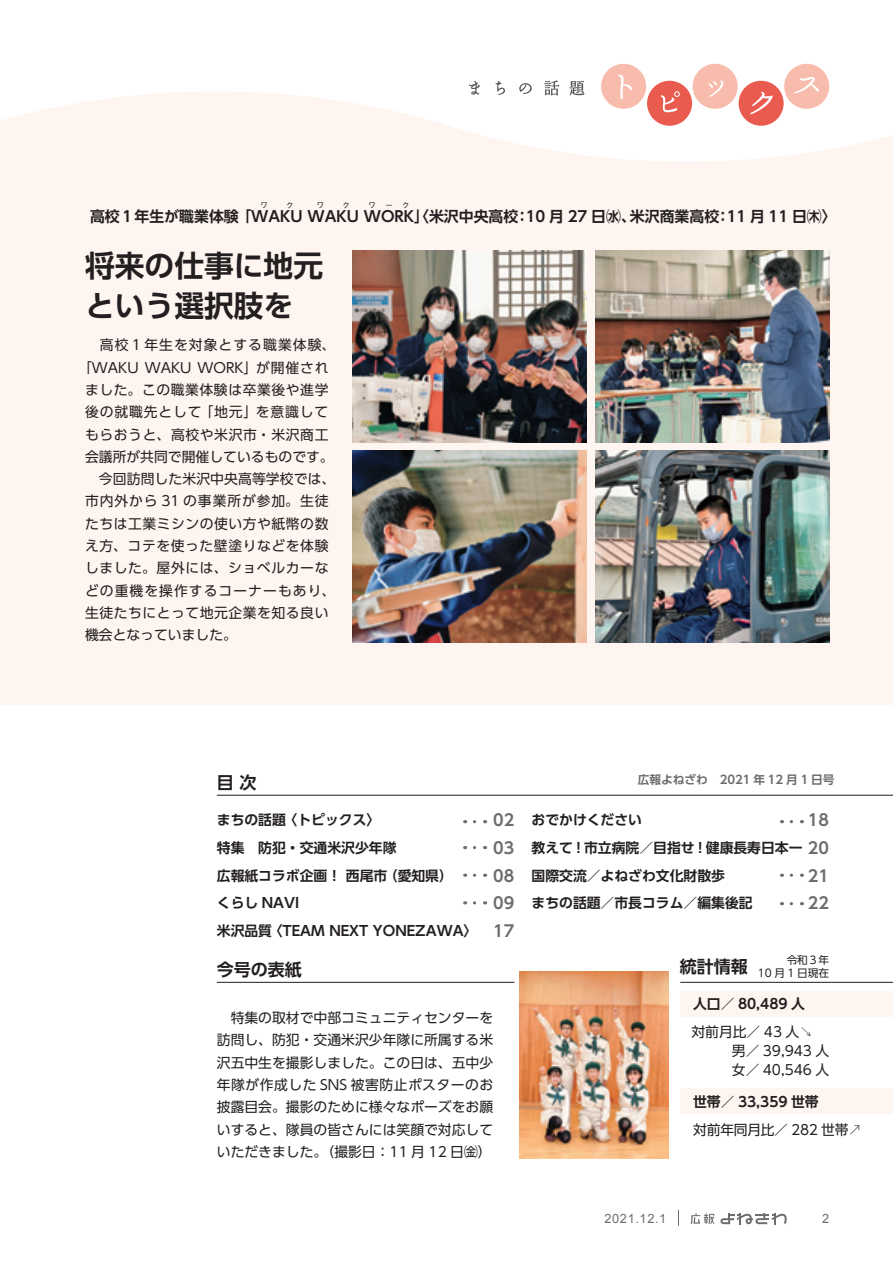
<style>
.page{position:relative;width:893px;height:1263px;background:#fff}
.page>*{position:absolute;margin:0;border:0;box-sizing:border-box;transform-origin:0 0}
.t1{font:700 29.7px/40.3px "UD Shin Go Pro De";color:#231f20}
.t2{font:700 16.95px "UD Shin Go Pro De";color:#231f20}
.t3{font:700 15.9px "UD Shin Go Pro De";color:#6c6d70}
.t4{font:700 14.85px "UD Shin Go Pro De";color:#231f20}
.t5{font:13.8px/22.4px "UD Shin Go Pro";letter-spacing:.04em;color:#231f20}
.t6{font:700 13.8px "UD Shin Go Pro De";color:#231f20}
.t7{font:13.8px/19.2px "UD Shin Go Pro";color:#231f20}
.t8{font:13.8px "UD Shin Go Pro";letter-spacing:.075em;color:#231f20}
.t9{font:13.8px "UD Shin Go Pro";letter-spacing:-.02em;color:#231f20}
.t10{font:12.75px "Arial";letter-spacing:.05em;color:#6c6d70}
.t11{font:700 11.7px "UD Shin Go Pro De";color:#6c6d70}
.t12{font:10.65px/12.8px "UD Shin Go Pro";color:#231f20;text-align:right}
.t13{font:700 7.5px "UD Shin Go Pro De";color:#231f20}
.s1{font-family:"Koz Min Pr 6 N"}
</style>
<div class="page">
<div style="left:0;top:0;width:893px;height:705px;background:#fef5f1"></div>
<svg style="left:0;top:0;width:893px;height:161px;fill:#fff"></svg>
<svg style="left:678px;top:1210px;width:1px;height:16px"></svg>
<svg style="left:691px;top:1213px;width:23px;height:11px"></svg>
<svg style="left:720px;top:1213px;width:67px;height:11px"></svg>
<hr style="left:217px;top:795px;width:676px;height:1px;background:#231f20">
<hr style="left:217px;top:982px;width:297px;height:1px;background:#231f20">
<hr style="left:680px;top:982px;width:213px;height:1px;background:#231f20">
<div style="left:601px;top:64px;width:45px;height:45px;background:#f8bcad;border-radius:50%"></div>
<div style="left:647px;top:81px;width:45px;height:45px;background:#ea5b4f;border-radius:50%"></div>
<div style="left:693px;top:64px;width:45px;height:45px;background:#f8bcad;border-radius:50%"></div>
<div style="left:739px;top:81px;width:45px;height:45px;background:#ea5b4f;border-radius:50%"></div>
<div style="left:784px;top:64px;width:45px;height:45px;background:#f8bcad;border-radius:50%"></div>
<svg style="left:618px;top:75px;width:14px;height:24px"></svg>
<svg style="left:660px;top:91px;width:20px;height:22px"></svg>
<svg style="left:708px;top:80px;width:16px;height:17px"></svg>
<svg style="left:750px;top:91px;width:23px;height:24px"></svg>
<svg style="left:794px;top:77px;width:25px;height:17px"></svg>
<svg style="left:469px;top:81px;width:11px;height:14px"></svg>
<svg style="left:495px;top:81px;width:10px;height:14px"></svg>
<svg style="left:519px;top:83px;width:13px;height:11px"></svg>
<svg style="left:544px;top:80px;width:15px;height:16px"></svg>
<svg style="left:569px;top:81px;width:16px;height:14px"></svg>
<img style="left:353px;top:451px;width:234px;height:191px">
<img style="left:595px;top:251px;width:234px;height:191px">
<img style="left:353px;top:251px;width:234px;height:191px">
<img style="left:520px;top:972px;width:148px;height:187px">
<svg style="left:465px;top:820px;width:10px;height:3px"></svg>
<svg style="left:781px;top:874px;width:10px;height:3px"></svg>
<svg style="left:781px;top:820px;width:10px;height:3px"></svg>
<svg style="left:781px;top:902px;width:10px;height:3px"></svg>
<svg style="left:465px;top:874px;width:10px;height:3px"></svg>
<svg style="left:465px;top:846px;width:10px;height:3px"></svg>
<img style="left:595px;top:451px;width:234px;height:191px">
<svg style="left:465px;top:901px;width:10px;height:3px"></svg>
<div style="left:680px;top:991px;width:213px;height:25px;background:#fef5f1"></div>
<div style="left:680px;top:1089px;width:213px;height:25px;background:#fef5f1"></div>
<p class="t13" style="left:260px;top:199px;width:9px">ワ</p>
<p class="t13" style="left:286px;top:199px;width:9px">ク</p>
<p class="t13" style="left:317px;top:199px;width:9px">ワ</p>
<p class="t13" style="left:342px;top:199px;width:9px">ク</p>
<p class="t13" style="left:369px;top:199px;width:9px">ワ</p>
<p class="t13" style="left:385px;top:199px;width:9px">ー</p>
<p class="t13" style="left:402px;top:199px;width:9px">ク</p>
<p class="t4" style="left:90px;top:204px;width:150px">高校１年生が職業体験</p>
<p class="t4" style="left:515px;top:204px;width:123px">：10 月 27 日㈬、</p>
<p class="t4" style="left:715px;top:204px;width:123px">：11 月 11 日㈭〈</p>
<p class="t4" style="left:236px;top:204px;width:284px">「WAKU WAKU WORK」〈米沢中央高校</p>
<p class="t4" style="left:630px;top:204px;width:91px">米沢商業高校</p>
<h1 class="t1" style="left:85px;top:245px;width:240px">将来の仕事に地元という選択肢を</h1>
<p class="t8" style="left:85px;top:334px;width:252px">　高校１年生を対象とする職業体験、</p>
<p class="t7" style="left:78px;top:357px;width:252px">「WAKU WAKU WORK」が開催され</p>
<p class="t5" style="left:85px;top:378px;width:245px">ました。この職業体験は卒業後や進学</p>
<p class="t5" style="left:199px;top:400px;width:131px">「地元」を意識して</p>
<p class="t5" style="left:85px;top:400px;width:252px">後の就職先として<br>もらおうと、高校や米沢市・米沢商工会議所が共同で開催しているものです。　今回訪問した米沢中央高等学校では、市内外から 31 の事業所が参加。生徒たちは工業ミシンの使い方や紙幣の数え方、コテを使った壁塗りなどを体験しました。屋外には、ショベルカーなどの重機を操作するコーナーもあり、生徒たちにとって地元企業を知る良い機会となっていました。</p>
<p class="t2" style="left:217px;top:769px;width:41px">目次</p>
<p class="t11" style="left:638px;top:770px;width:198px">広報よねざわ　2021 年 12 月 1 日号</p>
<p class="t6" style="left:284px;top:809px;width:98px">〈トピックス〈</p>
<p class="t6" style="left:217px;top:809px;width:71px">まちの話題</p>
<p class="t3" style="left:493px;top:807px;width:23px">02</p>
<p class="t6" style="left:531px;top:809px;width:112px">おでかけください</p>
<p class="t3" style="left:808px;top:807px;width:23px">18</p>
<p class="t6" style="left:217px;top:837px;width:181px">特集　防犯・交通米沢少年隊</p>
<p class="t3" style="left:493px;top:835px;width:23px">03</p>
<p class="t3" style="left:808px;top:835px;width:23px">20</p>
<p class="t6" style="left:531px;top:837px;width:273px">教えて ! 市立病院／目指せ ! 健康長寿日本一</p>
<p class="t6" style="left:217px;top:864px;width:172px">広報紙コラボ企画！西尾市</p>
<p class="t6" style="left:384px;top:864px;width:71px">（愛知県(</p>
<p class="t3" style="left:493px;top:862px;width:23px">08</p>
<p class="t6" style="left:531px;top:864px;width:195px">国際交流／よねざわ文化財散歩</p>
<p class="t3" style="left:808px;top:862px;width:23px">21</p>
<p class="t6" style="left:217px;top:892px;width:84px">くらし NAVI</p>
<p class="t3" style="left:493px;top:890px;width:23px">09</p>
<p class="t6" style="left:531px;top:892px;width:223px">まちの話題／市長コラム／編集後記</p>
<p class="t3" style="left:808px;top:890px;width:23px">22</p>
<p class="t6" style="left:217px;top:919px;width:57px">米沢品質</p>
<p class="t6" style="left:269px;top:919px;width:210px">〈TEAM NEXT YONEZAWA〈</p>
<p class="t3" style="left:493px;top:918px;width:23px">17</p>
<p class="t2" style="left:217px;top:956px;width:87px">今号の表紙</p>
<p class="t2" style="left:680px;top:953px;width:70px">統計情報</p>
<p class="t12" style="left:758px;top:953px;width:73px">令和３年<br>10 月 1 日現在</p>
<p class="t5" style="left:217px;top:1006px;width:278px;text-align:justify">　特集の取材で中部コミュニティセンターを訪問し、防犯・交通米沢少年隊に所属する米沢五中生を撮影しました。この日は、五中少年隊が作成した SNS 被害防止ポスターのお披露目会。撮影のために様々なポーズをお願いすると、隊員の皆さんには笑顔で対応していただきました。（撮影日：11 月 12 日㈮(</p>
<p class="t6" style="left:693px;top:992px;width:113px">人口／ 80,489 人</p>
<p class="t7" style="left:732px;top:1022px;width:99px;text-indent:-41px">対前月比／ 43 人↘男／ 39,943 人女／ 40,546 人</p>
<p class="t6" style="left:693px;top:1090px;width:127px">世帯／ 33,359 世帯</p>
<p class="t9" style="left:693px;top:1118px;width:170px">対前年同月比／ 282 世帯<span class="s1">↗</span></p>
<p class="t10" style="left:604px;top:1210px;width:63px">2021.12.1</p>
<p class="t10" style="left:822px;top:1210px;width:9px">2</p>
</div>
